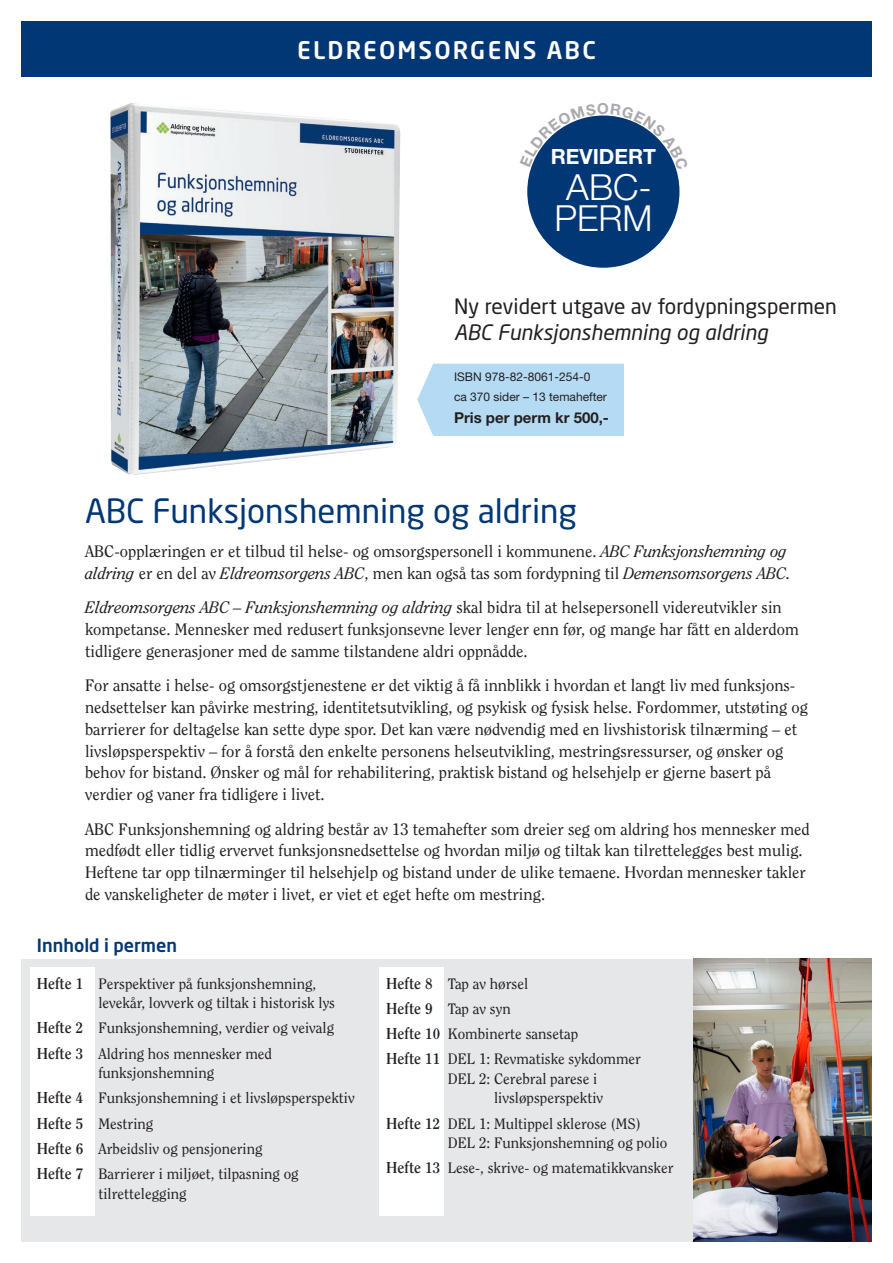
<style>
.page{position:relative;width:893px;height:1263px;background:#fff}
.page>*{position:absolute;margin:0;border:0;box-sizing:border-box;transform-origin:0 0}
.t1{font:300 36px/31.5px "Helvetica Neue";color:#fff;text-align:center}
.t2{font:33px "Neo Sans";color:#013775}
.t3{font:500 24px "Neo Sans";letter-spacing:.09em;color:#fff}
.t4{font:21px "Neo Sans";color:#231f20}
.t5{font:italic 21px "Neo Sans";color:#231f20}
.t6{font:700 21px "Helvetica Neue";color:#fff}
.t7{font:500 18px "Neo Sans";color:#013775}
.t8{font:16.5px/21.8px "Clearface";color:#231f20}
.t9{font:15px/25.2px "Clearface";color:#231f20}
.t10{font:700 15px "Helvetica Neue";color:#231f20}
.t11{font:12px/19.5px "Helvetica Neue";color:#231f20}
.s1{font-style:italic}
.s2{font-weight:700;font-size:15.75px}
.s3{font-weight:700}
</style>
<div class="page">
<div style="left:417px;top:364px;width:207px;height:72px;background:#b4dbf3"></div>
<div style="left:21px;top:959px;width:851px;height:283px;background:#e6e7e9"></div>
<div style="left:21px;top:21px;width:851px;height:56px;background:#013775"></div>
<img style="left:110px;top:103px;width:290px;height:372px">
<div style="left:527px;top:116px;width:152px;height:152px;background:#013775;border-radius:50%"></div>
<div style="left:30px;top:967px;width:65px;height:249px;background:#fff"></div>
<div style="left:379px;top:967px;width:65px;height:249px;background:#fff"></div>
<img style="left:693px;top:959px;width:179px;height:283px">
<svg style="left:530px;top:115px;width:147px;height:55px"></svg>
<h3 class="t3" style="left:297px;top:35px;width:300px">ELDREOMSORGENS ABC</h3>
<p class="t6" style="left:551px;top:143px;width:107px">REVIDERT</p>
<h1 class="t1" style="left:554px;top:170px;width:100px">ABC-<br>PERM</h1>
<p class="t4" style="left:454px;top:294px;width:384px">Ny revidert utgave av fordypningspermen</p>
<p class="t5" style="left:454px;top:319px;width:315px">ABC Funksjonshemning og aldring</p>
<p class="t11" style="left:454px;top:367px;width:154px">ISBN 978-82-8061-254-0<br>ca 370 sider – 13 temahefter</p>
<p class="t10" style="left:454px;top:409px;width:156px">Pris per perm kr 500,-</p>
<h2 class="t2" style="left:85px;top:491px;width:493px">ABC Funksjonshemning og aldring</h2>
<p class="t8" style="left:85px;top:540px;width:707px">ABC-opplæringen er et tilbud til helse- og omsorgspersonell i kommunene. <span class="s1">ABC Funksjonshemning og aldring</span> er en del av <span class="s1">Eldreomsorgens ABC</span>, men kan også tas som fordypning til <span class="s1">Demensomsorgens ABC.</span></p>
<p class="t8" style="left:85px;top:596px;width:715px"><span class="s1">Eldreomsorgens ABC – Funksjonshemning og aldring</span> skal bidra til at helsepersonell videreutvikler sin kompetanse. Mennesker med redusert funksjonsevne lever lenger enn før, og mange har fått en alderdom tidligere generasjoner med de samme tilstandene aldri oppnådde.</p>
<p class="t8" style="left:85px;top:674px;width:724px">For ansatte i helse- og omsorgstjenestene er det viktig å få innblikk i hvordan et langt liv med funksjons&shy;nedsettelser kan påvirke mestring, identitetsutvikling, og psykisk og fysisk helse. Fordommer, utstøting og barrierer for deltagelse kan sette dype spor. Det kan være nødvendig med en livshistorisk tilnærming – et livsløpsperspektiv – for å forstå den enkelte personens helseutvikling, mestringsressurser, og ønsker og behov for bistand. Ønsker og mål for rehabilitering, praktisk bistand og helsehjelp er gjerne basert på verdier og vaner fra tidligere i livet.</p>
<p class="t8" style="left:85px;top:818px;width:726px">ABC Funksjonshemning og aldring består av 13 temahefter som dreier seg om aldring hos mennesker med medfødt eller tidlig ervervet funksjonsnedsettelse og hvordan miljø og tiltak kan tilrettelegges best mulig.<br>Heftene tar opp tilnærminger til helsehjelp og bistand under de ulike temaene. Hvordan mennesker takler de vanskeligheter de møter i livet, er viet et eget hefte om mestring.</p>
<p class="t7" style="left:37px;top:934px;width:142px">Innhold i permen</p>
<p class="t9" style="left:98px;top:973px;width:238px;line-height:19.5px;text-indent:-62px"><span class="s2">Hefte</span> <span class="s3">1</span> Perspektiver på funksjonshemning, levekår, lovverk og tiltak i historisk lys</p>
<p class="t9" style="left:37px;top:1015px;width:299px"><span class="s2">Hefte</span> <span class="s3">2</span> Funksjonshemning, verdier og veivalg<br><span class="s2">Hefte</span> <span class="s3">3</span> Aldring hos mennesker med</p>
<p class="t9" style="left:37px;top:1060px;width:319px;text-indent:62px">funksjonshemning<br><span class="s2">Hefte</span> <span class="s3">4</span> Funksjonshemning i et livsløpsperspektiv<br><span class="s2">Hefte</span> <span class="s3">5</span> Mestring<br><span class="s2">Hefte</span> <span class="s3">6</span> Arbeidsliv og pensjonering<br><span class="s2">Hefte</span> <span class="s3">7</span> Barrierer i miljøet, tilpasning og</p>
<p class="t9" style="left:98px;top:1180px;width:90px">tilrettelegging</p>
<p class="t9" style="left:386px;top:970px;width:256px"><span class="s2">Hefte</span> <span class="s3">8</span> Tap av hørsel<br><span class="s2">Hefte</span> <span class="s3">9</span> Tap av syn<br><span class="s2">Hefte</span> <span class="s3">10</span> Kombinerte sansetap<br><span class="s2">Hefte</span> <span class="s3">11</span> DEL 1: Revmatiske sykdommer</p>
<p class="t9" style="left:494px;top:1069px;width:111px;line-height:19.5px;text-indent:-46px">DEL 2: Cerebral parese i livsløpsperspektiv</p>
<p class="t9" style="left:448px;top:1113px;width:221px;line-height:19.5px;text-indent:-62px"><span class="s2">Hefte</span> <span class="s3">12</span> DEL 1: Multippel sklerose (MS)<br>DEL 2: Funksjonshemning og polio</p>
<p class="t9" style="left:386px;top:1155px;width:289px"><span class="s2">Hefte</span> <span class="s3">13</span> Lese-, skrive- og matematikkvansker</p>
</div>
